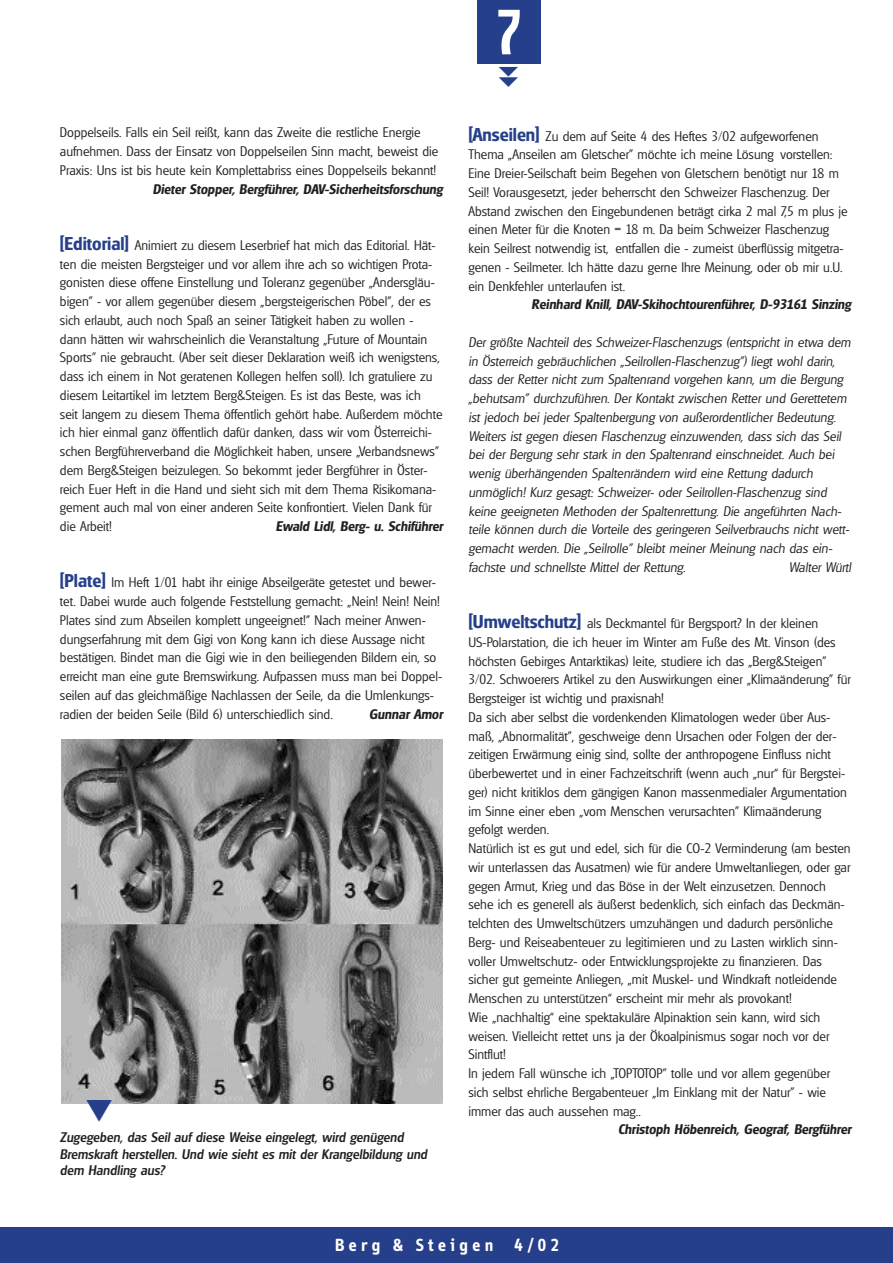
<style>
.page{position:relative;width:893px;height:1263px;background:#fff}
.page>*{position:absolute;margin:0;border:0;box-sizing:border-box;transform-origin:0 0}
.t1{font:54px "Techno";color:#fff}
.t2{font:700 18px "Info";letter-spacing:.245em;color:#fff}
.t3{font:300 13.5px/18.8px "Glasgow";color:#231f20}
.t4{font:italic 300 13.5px/18.8px "Glasgow";color:#231f20}
.t5{font:italic 600 13.5px "Glasgow";color:#231f20}
.t6{font:italic 500 13.5px/16.5px "Glasgow";color:#231f20}
.s1{font-weight:600;font-size:18px;color:#263f8a}
</style>
<div class="page">
<div style="left:1px;top:1227px;width:891px;height:35px;background:#263f8a"></div>
<div style="left:477px;top:0;width:64px;height:64px;background:#263f8a"></div>
<img style="left:61px;top:740px;width:382px;height:364px">
<svg style="left:87px;top:1100px;width:25px;height:4px"></svg>
<h1 class="t1" style="left:496px;top:0;width:28px">7</h1>
<p class="t3" style="left:60px;top:124px;width:380px">Doppelseils. Falls ein Seil reißt, kann das Zweite die restliche Energie aufnehmen. Dass der Einsatz von Doppelseilen Sinn macht, beweist die<br>Praxis: Uns ist bis heute kein Komplettabriss eines Doppelseils bekannt!</p>
<p class="t5" style="left:153px;top:184px;width:291px">Dieter Stopper, Bergführer, DAV-Sicherheitsforschung</p>
<p class="t3" style="left:60px;top:237px;width:384px"><span class="s1">[Editorial]</span> Animiert zu diesem Leserbrief hat mich das Editorial. Hät&shy;ten die meisten Bergsteiger und vor allem ihre ach so wichtigen Prota&shy;gonisten diese offene Einstellung und Toleranz gegenüber „Andersgläu&shy;bigen" - vor allem gegenüber diesem „bergsteigerischen Pöbel", der es sich erlaubt, auch noch Spaß an seiner Tätigkeit haben zu wollen - dann hätten wir wahrscheinlich die Veranstaltung „Future of Mountain Sports" nie gebraucht. (Aber seit dieser Deklaration weiß ich wenigstens, dass ich einem in Not geratenen Kollegen helfen soll). Ich gratuliere zu diesem Leitartikel im letztem Berg&amp;Steigen. Es ist das Beste, was ich<br>seit langem zu diesem Thema öffentlich gehört habe. Außerdem möchte ich hier einmal ganz öffentlich dafür danken, dass wir vom Österreichi&shy;schen Bergführerverband die Möglichkeit haben, unsere „Verbandsnews" dem Berg&amp;Steigen beizulegen. So bekommt jeder Bergführer in Öster&shy;reich Euer Heft in die Hand und sieht sich mit dem Thema Risikomana&shy;gement auch mal von einer anderen Seite konfrontiert. Vielen Dank für die Arbeit!</p>
<p class="t5" style="left:276px;top:521px;width:169px">Ewald Lidl, Berg- u. Schiführer</p>
<p class="t3" style="left:60px;top:574px;width:383px"><span class="s1">[Plate]</span> Im Heft 1/01 habt ihr einige Abseilgeräte getestet und bewer&shy;tet. Dabei wurde auch folgende Feststellung gemacht: „Nein! Nein! Nein!<br>Plates sind zum Abseilen komplett ungeeignet!" Nach meiner Anwen&shy;dungserfahrung mit dem Gigi von Kong kann ich diese Aussage nicht bestätigen. Bindet man die Gigi wie in den beiliegenden Bildern ein, so erreicht man eine gute Bremswirkung. Aufpassen muss man bei Doppel&shy;seilen auf das gleichmäßige Nachlassen der Seile, da die Umlenkungs&shy;radien der beiden Seile (Bild 6) unterschiedlich sind.</p>
<p class="t5" style="left:369px;top:709px;width:75px">Gunnar Amor</p>
<p class="t6" style="left:60px;top:1130px;width:369px">Zugegeben, das Seil auf diese Weise eingelegt, wird genügend<br>Bremskraft herstellen. Und wie sieht es mit der Krangelbildung und dem Handling aus?</p>
<p class="t3" style="left:468px;top:128px;width:380px"><span class="s1">[Anseilen]</span> Zu dem auf Seite 4 des Heftes 3/02 aufgeworfenen Thema „Anseilen am Gletscher" möchte ich meine Lösung vorstellen:<br>Eine Dreier-Seilschaft beim Begehen von Gletschern benötigt nur 18 m Seil! Vorausgesetzt, jeder beherrscht den Schweizer Flaschenzug. Der Abstand zwischen den Eingebundenen beträgt cirka 2 mal 7,5 m plus je einen Meter für die Knoten = 18 m. Da beim Schweizer Flaschenzug kein Seilrest notwendig ist, entfallen die - zumeist überflüssig mitgetra&shy;genen - Seilmeter. Ich hätte dazu gerne Ihre Meinung, oder ob mir u.U. ein Denkfehler unterlaufen ist.</p>
<p class="t5" style="left:531px;top:299px;width:321px">Reinhard Knill, DAV-Skihochtourenführer, D-93161 Sinzing</p>
<p class="t4" style="left:468px;top:334px;width:384px">Der größte Nachteil des Schweizer-Flaschenzugs (entspricht in etwa dem in Österreich gebräuchlichen „Seilrollen-Flaschenzug") liegt wohl darin, dass der Retter nicht zum Spaltenrand vorgehen kann, um die Bergung „behutsam" durchzuführen. Der Kontakt zwischen Retter und Gerettetem ist jedoch bei jeder Spaltenbergung von außerordentlicher Bedeutung.<br>Weiters ist gegen diesen Flaschenzug einzuwenden, dass sich das Seil bei der Bergung sehr stark in den Spaltenrand einschneidet. Auch bei wenig überhängenden Spaltenrändern wird eine Rettung dadurch unmöglich! Kurz gesagt: Schweizer- oder Seilrollen-Flaschenzug sind keine geeigneten Methoden der Spaltenrettung. Die angeführten Nach&shy;teile können durch die Vorteile des geringeren Seilverbrauchs nicht wett&shy;gemacht werden. Die „Seilrolle" bleibt meiner Meinung nach das ein&shy;fachste und schnellste Mittel der Rettung.</p>
<p class="t4" style="left:789px;top:559px;width:64px">Walter Würtl</p>
<p class="t3" style="left:468px;top:615px;width:384px"><span class="s1">[Umweltschutz]</span> als Deckmantel für Bergsport? In der kleinen US-Polarstation, die ich heuer im Winter am Fuße des Mt. Vinson (des höchsten Gebirges Antarktikas) leite, studiere ich das „Berg&amp;Steigen" 3/02. Schwoerers Artikel zu den Auswirkungen einer „Klimaänderung" für Bergsteiger ist wichtig und praxisnah!<br>Da sich aber selbst die vordenkenden Klimatologen weder über Aus&shy;maß, „Abnormalität", geschweige denn Ursachen oder Folgen der der&shy;zeitigen Erwärmung einig sind, sollte der anthropogene Einfluss nicht überbewertet und in einer Fachzeitschrift (wenn auch „nur“ für Bergstei&shy;ger) nicht kritiklos dem gängigen Kanon massenmedialer Argumentation im Sinne einer eben „vom Menschen verursachten" Klimaänderung gefolgt werden.<br>Natürlich ist es gut und edel, sich für die CO-2 Verminderung (am besten wir unterlassen das Ausatmen) wie für andere Umweltanliegen, oder gar gegen Armut, Krieg und das Böse in der Welt einzusetzen. Dennoch sehe ich es generell als äußerst bedenklich, sich einfach das Deckmän&shy;telchten des Umweltschützers umzuhängen und dadurch persönliche Berg- und Reiseabenteuer zu legitimieren und zu Lasten wirklich sinn&shy;voller Umweltschutz- oder Entwicklungsprojekte zu finanzieren. Das sicher gut gemeinte Anliegen, „mit Muskel- und Windkraft notleidende Menschen zu unterstützen“ erscheint mir mehr als provokant!<br>Wie „nachhaltig“ eine spektakuläre Alpinaktion sein kann, wird sich weisen. Vielleicht rettet uns ja der Ökoalpinismus sogar noch vor der Sintflut!<br>In jedem Fall wünsche ich „TOPTOTOP" tolle und vor allem gegenüber sich selbst ehrliche Bergabenteuer „Im Einklang mit der Natur" - wie immer das auch aussehen mag..</p>
<p class="t5" style="left:618px;top:1124px;width:235px">Christoph Höbenreich, Geograf, Bergführer</p>
<h2 class="t2" style="left:335px;top:1238px;width:226px">Berg &amp; Steigen 4/02</h2>
</div>
